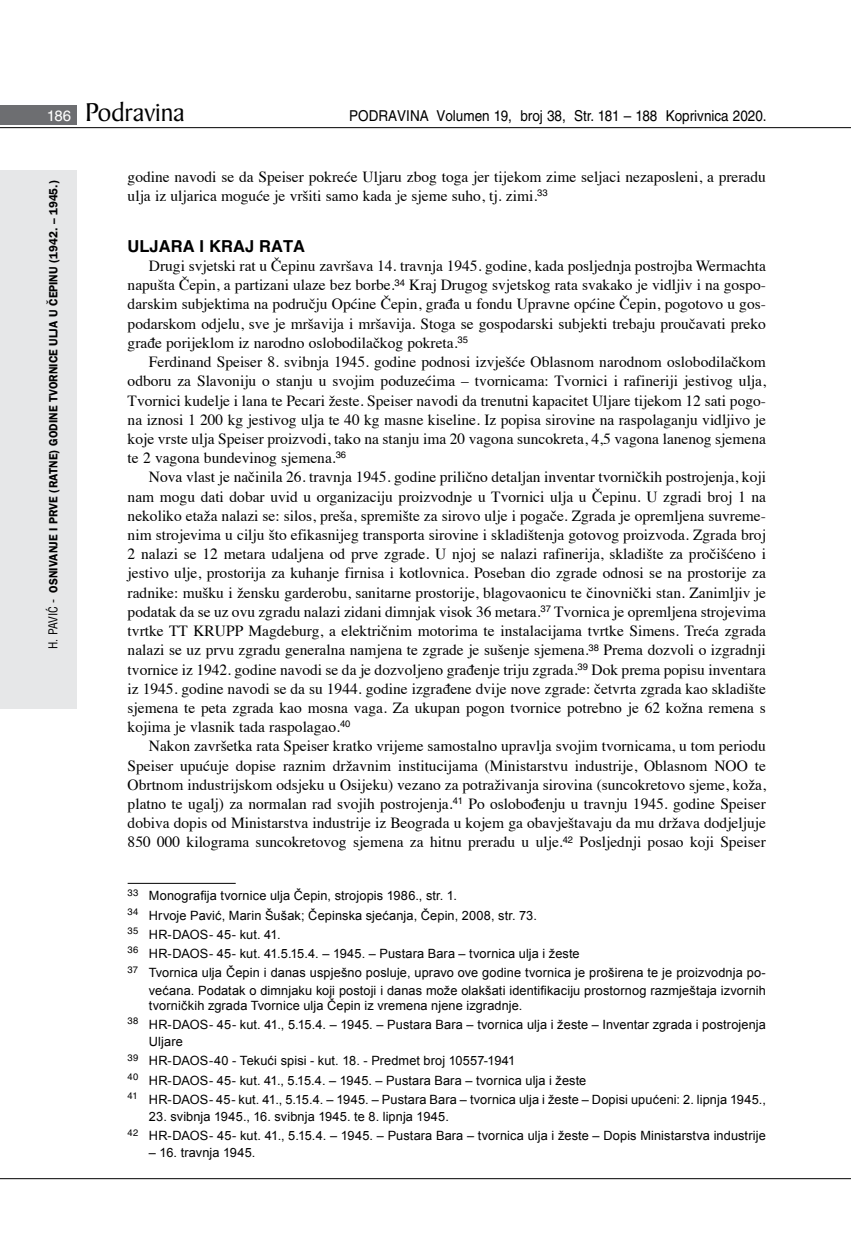
<style>
.page{position:relative;width:851px;height:1234px;background:#fff}
.page>*{position:absolute;margin:0;border:0;box-sizing:border-box;transform-origin:0 0}
.t1{font:27.6px "Baker Signet BT";color:#000}
.t2{font:700 16.5px "Helvetica LT Skin 29";color:#000}
.t3{font:15.45px/19.2px "Times";color:#000;text-align:justify}
.t4{font:15px "Helvetica LT Skin 29";color:#000;scale:.9 1}
.t5{font:12.75px/19.2px "Arial";letter-spacing:.01em;color:#000}
.t6{font:600 12px "ITC Franklin Gothic Skin 29";letter-spacing:-.005em;color:#000;scale:.95 1}
.s1{font-family:"Helvetica LT Skin 29";font-size:15px;color:#fff}
.s2{font-family:"Helvetica LT Skin 29";font-weight:400;font-stretch:condensed}
</style>
<div class="page">
<div style="left:0;top:170px;width:77px;height:538px;background:#e6e7e8"></div>
<div style="left:0;top:105px;width:77px;height:19px;background:#6d6e71"></div>
<hr style="left:0;top:127px;width:850px;height:1px;background:#000">
<hr style="left:0;top:1177px;width:850px;height:1px;background:#000">
<hr style="left:128px;top:882px;width:108px;height:1px;background:#000">
<h1 class="t1" style="left:47px;top:95px;width:139px"><span class="s1">186</span> Podravina</h1>
<p class="t4" style="left:349px;top:107px;width:465px">PODRAVINA Volumen 19, broj 38, Str. 181 – 188 Koprivnica 2020.</p>
<p class="t6" style="left:46px;top:648px;width:495px;rotate:-90deg"><span class="s2">H. PAVIĆ -</span> OSNIVANJE I PRVE (RATNE) GODINE TVORNICE ULJA U ČEPINU (1942. – 1945.)</p>
<p class="t3" style="left:128px;top:166px;width:639px">godine navodi se da Speiser pokreće Uljaru zbog toga jer tijekom zime seljaci nezaposleni, a preradu ulja iz uljarica moguće je vršiti samo kada je sjeme suho, tj. zimi.<sup>33</sup></p>
<p class="t2" style="left:128px;top:236px;width:179px">ULJARA I KRAJ RATA</p>
<p class="t3" style="left:128px;top:255px;width:639px;text-indent:21px">Drugi svjetski rat u Čepinu završava 14. travnja 1945. godine, kada posljednja postrojba Wermachta napušta Čepin, a partizani ulaze bez borbe.<sup>34</sup> Kraj Drugog svjetskog rata svakako je vidljiv i na gospo&shy;darskim subjektima na području Općine Čepin, građa u fondu Upravne općine Čepin, pogotovo u gos&shy;podarskom odjelu, sve je mršavija i mršavija. Stoga se gospodarski subjekti trebaju proučavati preko građe porijeklom iz narodno oslobodilačkog pokreta.<sup>35</sup></p>
<p class="t3" style="left:128px;top:351px;width:639px;text-indent:21px">Ferdinand Speiser 8. svibnja 1945. godine podnosi izvješće Oblasnom narodnom oslobodilačkom odboru za Slavoniju o stanju u svojim poduzećima – tvornicama: Tvornici i rafineriji jestivog ulja, Tvornici kudelje i lana te Pecari žeste. Speiser navodi da trenutni kapacitet Uljare tijekom 12 sati pogo&shy;na iznosi 1 200 kg jestivog ulja te 40 kg masne kiseline. Iz popisa sirovine na raspolaganju vidljivo je koje vrste ulja Speiser proizvodi, tako na stanju ima 20 vagona suncokreta, 4,5 vagona lanenog sjemena te 2 vagona bundevinog sjemena.<sup>36</sup></p>
<p class="t3" style="left:128px;top:466px;width:639px;text-indent:21px">Nova vlast je načinila 26. travnja 1945. godine prilično detaljan inventar tvorničkih postrojenja, koji nam mogu dati dobar uvid u organizaciju proizvodnje u Tvornici ulja u Čepinu. U zgradi broj 1 na nekoliko etaža nalazi se: silos, preša, spremište za sirovo ulje i pogače. Zgrada je opremljena suvreme&shy;nim strojevima u cilju što efikasnijeg transporta sirovine i skladištenja gotovog proizvoda. Zgrada broj 2 nalazi se 12 metara udaljena od prve zgrade. U njoj se nalazi rafinerija, skladište za pročišćeno i jestivo ulje, prostorija za kuhanje firnisa i kotlovnica. Poseban dio zgrade odnosi se na prostorije za radnike: mušku i žensku garderobu, sanitarne prostorije, blagovaonicu te činovnički stan. Zanimljiv je podatak da se uz ovu zgradu nalazi zidani dimnjak visok 36 metara.<sup>37</sup> Tvornica je opremljena strojevima tvrtke TT KRUPP Magdeburg, a električnim motorima te instalacijama tvrtke Simens. Treća zgrada nalazi se uz prvu zgradu generalna namjena te zgrade je sušenje sjemena.<sup>38</sup> Prema dozvoli o izgradnji tvornice iz 1942. godine navodi se da je dozvoljeno građenje triju zgrada.<sup>39</sup> Dok prema popisu inventara iz 1945. godine navodi se da su 1944. godine izgrađene dvije nove zgrade: četvrta zgrada kao skladište sjemena te peta zgrada kao mosna vaga. Za ukupan pogon tvornice potrebno je 62 kožna remena s kojima je vlasnik tada raspolagao.<sup>40</sup></p>
<p class="t3" style="left:128px;top:735px;width:639px;text-indent:21px">Nakon završetka rata Speiser kratko vrijeme samostalno upravlja svojim tvornicama, u tom periodu Speiser upućuje dopise raznim državnim institucijama (Ministarstvu industrije, Oblasnom NOO te Obrtnom industrijskom odsjeku u Osijeku) vezano za potraživanja sirovina (suncokretovo sjeme, koža, platno te ugalj) za normalan rad svojih postrojenja.<sup>41</sup> Po oslobođenju u travnju 1945. godine Speiser dobiva dopis od Ministarstva industrije iz Beograda u kojem ga obavještavaju da mu država dodjeljuje 850 000 kilograma suncokretovog sjemena za hitnu preradu u ulje.<sup>42</sup> Posljednji posao koji Speiser</p>
<p class="t5" style="left:128px;top:886px;width:639px"><sup>33</sup> Monografija tvornice ulja Čepin, strojopis 1986., str. 1.<br><sup>34</sup> Hrvoje Pavić, Marin Šušak; Čepinska sjećanja, Čepin, 2008, str. 73.<br><sup>35</sup> HR-DAOS- 45- kut. 41.<br><sup>36</sup> HR-DAOS- 45- kut. 41.5.15.4. – 1945. – Pustara Bara – tvornica ulja i žeste<br><sup>37</sup> Tvornica ulja Čepin i danas uspješno posluje, upravo ove godine tvornica je proširena te je proizvodnja po-</p>
<p class="t5" style="left:149px;top:982px;width:618px;line-height:15.3px">većana. Podatak o dimnjaku koji postoji i danas može olakšati identifikaciju prostornog razmještaja izvornih tvorničkih zgrada Tvornice ulja Čepin iz vremena njene izgradnje.</p>
<p class="t5" style="left:149px;top:1015px;width:618px;line-height:17.1px;text-indent:-21px"><sup>38</sup> HR-DAOS- 45- kut. 41., 5.15.4. – 1945. – Pustara Bara – tvornica ulja i žeste – Inventar zgrada i postrojenja<br>Uljare</p>
<p class="t5" style="left:128px;top:1051px;width:639px"><sup>39</sup> HR-DAOS-40 - Tekući spisi - kut. 18. - Predmet broj 10557-1941<br><sup>40</sup> HR-DAOS- 45- kut. 41., 5.15.4. – 1945. – Pustara Bara – tvornica ulja i žeste<br><sup>41</sup> HR-DAOS- 45- kut. 41., 5.15.4. – 1945. – Pustara Bara – tvornica ulja i žeste – Dopisi upućeni: 2. lipnja 1945.,</p>
<p class="t5" style="left:128px;top:1106px;width:639px;text-indent:21px">23. svibnja 1945., 16. svibnja 1945. te 8. lipnja 1945.<br><sup>42</sup> HR-DAOS- 45- kut. 41., 5.15.4. – 1945. – Pustara Bara – tvornica ulja i žeste – Dopis Ministarstva industrije</p>
<p class="t5" style="left:149px;top:1143px;width:108px">– 16. travnja 1945.</p>
</div>
